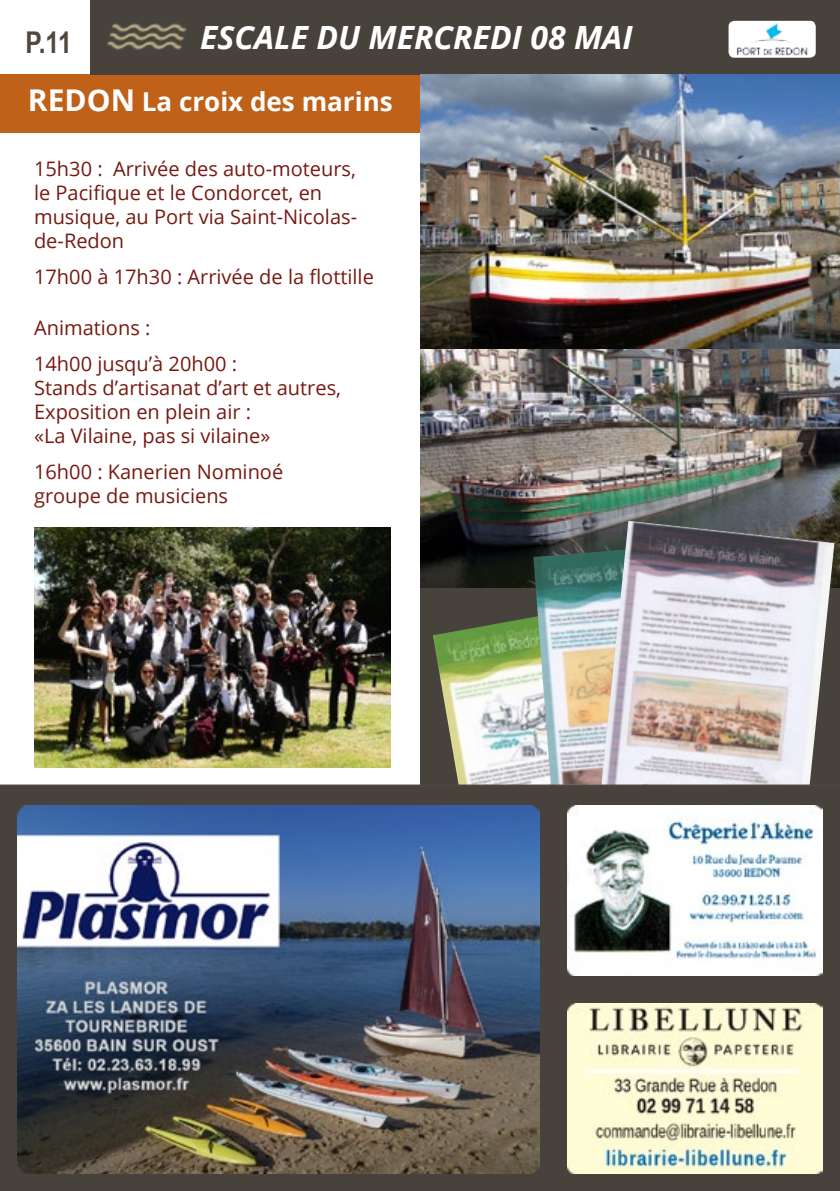
<style>
.page{position:relative;width:840px;height:1191px;background:#fff}
.page>*{position:absolute;margin:0;border:0;box-sizing:border-box;transform-origin:0 0}
.t1{font:italic 700 32px "Open Sans";color:#fff}
.t2{font:700 30px "Arial Narrow";color:#50473d}
.t3{font:700 26px "Open Sans";color:#fff}
.t4{font:20px/24px "Open Sans";color:#761a12}
.s1{font-size:30px}
</style>
<div class="page">
<img style="left:420px;top:349px;width:419px;height:239px">
<div style="left:420px;top:588px;width:419px;height:197px;background:#47423c"></div>
<img style="left:34px;top:527px;width:356px;height:240px">
<img style="left:433px;top:617px;width:100px;height:167px">
<img style="left:533px;top:540px;width:68px;height:244px">
<img style="left:601px;top:521px;width:232px;height:263px">
<div style="left:0;top:784px;width:839px;height:407px;background:#47423c"></div>
<div style="left:0;top:74px;width:420px;height:59px;background:#bf6118"></div>
<div style="left:90px;top:0;width:749px;height:74px;background:#47423c"></div>
<img style="left:107px;top:23px;width:80px;height:27px">
<img style="left:420px;top:74px;width:419px;height:275px">
<img style="left:17px;top:805px;width:522px;height:369px">
<img style="left:567px;top:1003px;width:255px;height:171px">
<img style="left:567px;top:805px;width:255px;height:170px">
<img style="left:728px;top:21px;width:87px;height:37px">
<h2 class="t2" style="left:26px;top:20px;width:48px">P.11</h2>
<h1 class="t1" style="left:200px;top:15px;width:434px">ESCALE DU MERCREDI 08 MAI</h1>
<h3 class="t3" style="left:28px;top:84px;width:366px"><span class="s1">REDON</span> La croix des marins</h3>
<p class="t4" style="left:34px;top:156px;width:324px">15h30 : Arrivée des auto-moteurs, le Pacifique et le Condorcet, en musique, au Port via Saint-Nicolas&shy;de-Redon</p>
<p class="t4" style="left:34px;top:264px;width:341px">17h00 à 17h30 : Arrivée de la flottille</p>
<p class="t4" style="left:34px;top:309px;width:204px;line-height:36px">Animations :<br>14h00 jusqu’à 20h00 :</p>
<p class="t4" style="left:34px;top:375px;width:308px">Stands d’artisanat d’art et autres,<br>Exposition en plein air :<br>«La Vilaine, pas si vilaine»</p>
<p class="t4" style="left:34px;top:459px;width:250px">16h00 : Kanerien Nominoé groupe de musiciens</p>
</div>
